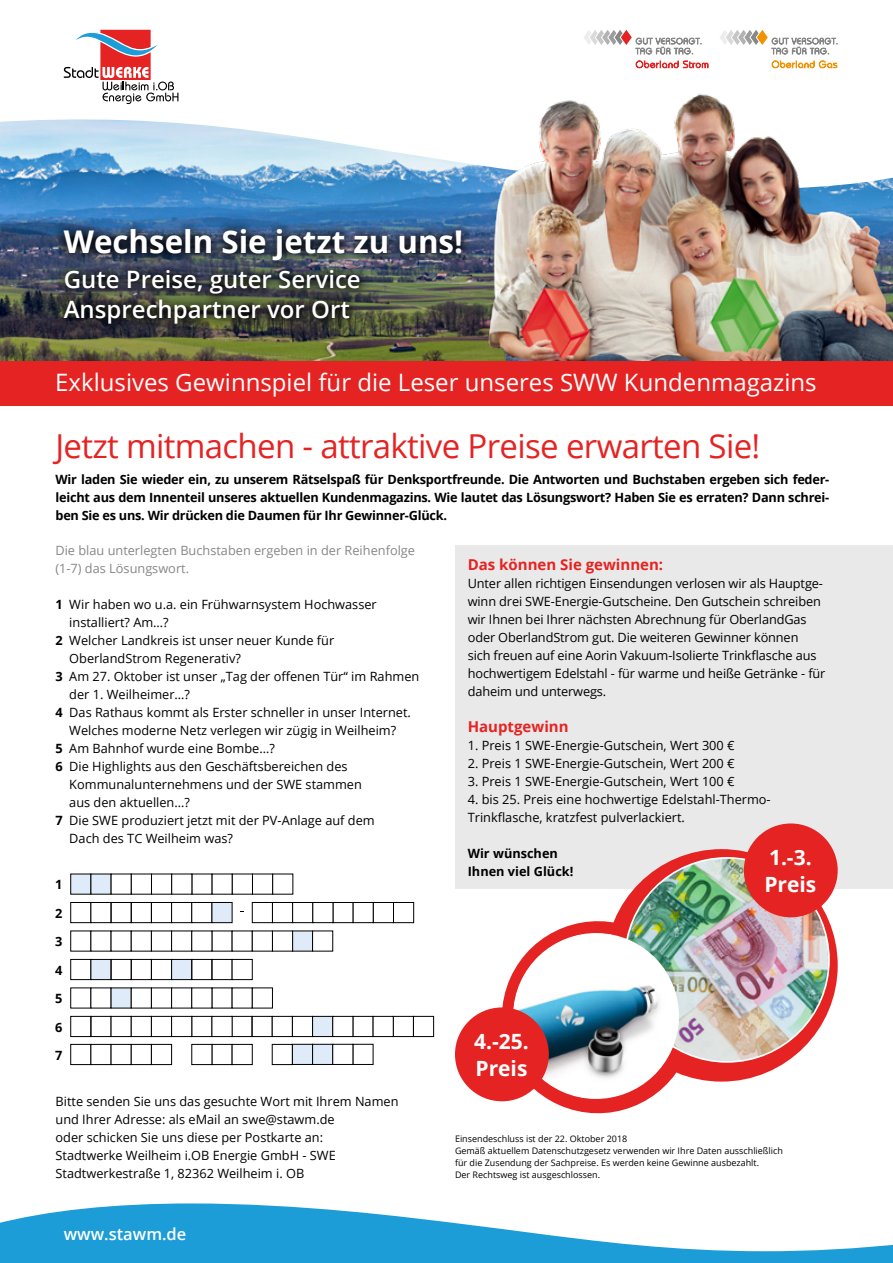
<style>
.page{position:relative;width:893px;height:1263px;background:#fff}
.page>*{position:absolute;margin:0;border:0;box-sizing:border-box;transform-origin:0 0}
.t1{font:33px "Open Sans";letter-spacing:-.02em;color:#e52322}
.t2{font:700 31.35px "Open Sans";color:#fff}
.t3{font:24px "Open Sans";color:#fff}
.t4{font:600 24px/30px "Open Sans";color:#fff}
.t5{font:700 21px/27px "Open Sans";color:#fff}
.t6{font:600 16.5px "Open Sans";color:#fff}
.t7{font:700 15px "Open Sans";color:#e52322}
.t8{font:12.75px/18px "Open Sans";color:#000}
.t9{font:700 12.75px/18px "Open Sans";letter-spacing:-.02em;color:#000;text-align:justify}
.t10{font:12.75px/18px "Open Sans";color:#878787}
.t11{font:700 12.75px/18px "Open Sans";color:#000}
.t12{font:9px/12px "Open Sans";color:#000}
.s1{font-weight:700}
</style>
<div class="page">
<div style="left:455px;top:546px;width:438px;height:343px;background:#e9e9e9"></div>
<svg style="left:0;top:1203px;width:893px;height:60px;fill:#1d9dd8"></svg>
<div style="left:605px;top:849px;width:233px;height:232px;background:#e52322;border-radius:50%"></div>
<img style="left:625px;top:858px;width:204px;height:204px;border-radius:102px">
<div style="left:744px;top:823px;width:94px;height:94px;background:#e52322;border-radius:50%"></div>
<svg style="left:501px;top:920px;width:189px;height:191px"></svg>
<div style="left:455px;top:1007px;width:94px;height:94px;background:#e52322;border-radius:50%"></div>
<img style="left:0;top:191px;width:463px;height:170px">
<svg style="left:0;top:76px;width:463px;height:115px"></svg>
<img style="left:463px;top:94px;width:430px;height:267px">
<img style="left:53px;top:218px;width:419px;height:117px">
<svg style="left:64px;top:30px;width:114px;height:74px"></svg>
<svg style="left:720px;top:30px;width:118px;height:38px"></svg>
<svg style="left:584px;top:30px;width:124px;height:38px"></svg>
<div style="left:0;top:361px;width:893px;height:45px;background:#e52322"></div>
<svg style="left:70px;top:1044px;width:102px;height:21px"></svg>
<svg style="left:192px;top:1044px;width:61px;height:21px"></svg>
<svg style="left:70px;top:988px;width:203px;height:20px"></svg>
<svg style="left:70px;top:959px;width:183px;height:21px"></svg>
<svg style="left:70px;top:931px;width:263px;height:20px"></svg>
<svg style="left:70px;top:902px;width:162px;height:21px"></svg>
<svg style="left:252px;top:902px;width:162px;height:21px"></svg>
<svg style="left:70px;top:874px;width:223px;height:20px"></svg>
<svg style="left:70px;top:1016px;width:364px;height:21px"></svg>
<svg style="left:272px;top:1044px;width:101px;height:21px"></svg>
<h2 class="t2" style="left:64px;top:219px;width:401px">Wechseln Sie jetzt zu uns!</h2>
<h3 class="t4" style="left:64px;top:263px;width:298px">Gute Preise, guter Service<br>Ansprechpartner vor Ort</h3>
<h3 class="t3" style="left:55px;top:366px;width:763px">Exklusives Gewinnspiel für die Leser unseres SWW Kundenmagazins</h3>
<h1 class="t1" style="left:55px;top:423px;width:706px">Jetzt mitmachen - attraktive Preise erwarten Sie!</h1>
<p class="t9" style="left:56px;top:470px;width:775px">Wir laden Sie wieder ein, zu unserem Rätselspaß für Denksportfreunde. Die Antworten und Buchstaben ergeben sich feder&shy;leicht aus dem Innenteil unseres aktuellen Kundenmagazins. Wie lautet das Lösungswort? Haben Sie es erraten? Dann schrei&shy;ben Sie es uns. Wir drücken die Daumen für Ihr Gewinner-Glück.</p>
<p class="t10" style="left:55px;top:541px;width:361px">Die blau unterlegten Buchstaben ergeben in der Reihenfolge (1-7) das Lösungswort.</p>
<p class="t8" style="left:55px;top:595px;width:323px"><span class="s1">1</span> Wir haben wo u.a. ein Frühwarnsystem Hochwasser</p>
<p class="t8" style="left:69px;top:613px;width:101px">installiert? Am…?</p>
<p class="t8" style="left:55px;top:631px;width:280px"><span class="s1">2</span> Welcher Landkreis ist unser neuer Kunde für</p>
<p class="t8" style="left:69px;top:649px;width:173px">OberlandStrom Regenerativ?</p>
<p class="t8" style="left:55px;top:667px;width:365px"><span class="s1">3</span> Am 27. Oktober ist unser „Tag der offenen Tür“ im Rahmen</p>
<p class="t8" style="left:69px;top:685px;width:122px">der 1. Weilheimer…?</p>
<p class="t8" style="left:55px;top:703px;width:357px"><span class="s1">4</span> Das Rathaus kommt als Erster schneller in unser Internet.</p>
<p class="t8" style="left:69px;top:721px;width:328px">Welches moderne Netz verlegen wir zügig in Weilheim?</p>
<p class="t8" style="left:55px;top:739px;width:221px"><span class="s1">5</span> Am Bahnhof wurde eine Bombe…?</p>
<p class="t8" style="left:55px;top:757px;width:294px"><span class="s1">6</span> Die Highlights aus den Geschäftsbereichen des</p>
<p class="t8" style="left:69px;top:775px;width:294px">Kommunalunternehmens und der SWE stammen</p>
<p class="t8" style="left:69px;top:793px;width:122px">aus den aktuellen…?</p>
<p class="t8" style="left:55px;top:811px;width:321px"><span class="s1">7</span> Die SWE produziert jetzt mit der PV-Anlage auf dem</p>
<p class="t8" style="left:69px;top:829px;width:165px">Dach des TC Weilheim was?</p>
<p class="t9" style="left:55px;top:875px;width:9px">1</p>
<p class="t9" style="left:55px;top:904px;width:9px">2</p>
<p class="t9" style="left:55px;top:932px;width:9px">3</p>
<p class="t9" style="left:55px;top:961px;width:9px">4</p>
<p class="t9" style="left:55px;top:989px;width:9px">5</p>
<p class="t9" style="left:55px;top:1013px;width:9px;line-height:28px">6<br>7</p>
<p class="t8" style="left:56px;top:1092px;width:344px">Bitte senden Sie uns das gesuchte Wort mit Ihrem Namen und Ihrer Adresse: als eMail an swe@stawm.de<br>oder schicken Sie uns diese per Postkarte an:<br>Stadtwerke Weilheim i.OB Energie GmbH - SWE Stadtwerkestraße 1, 82362 Weilheim i. OB</p>
<p class="t6" style="left:64px;top:1223px;width:124px">www.stawm.de</p>
<p class="t7" style="left:468px;top:554px;width:197px">Das können Sie gewinnen:</p>
<p class="t8" style="left:468px;top:574px;width:359px">Unter allen richtigen Einsendungen verlosen wir als Hauptge&shy;winn drei SWE-Energie-Gutscheine. Den Gutschein schreiben wir Ihnen bei Ihrer nächsten Abrechnung für OberlandGas oder OberlandStrom gut. Die weiteren Gewinner können<br>sich freuen auf eine Aorin Vakuum-Isolierte Trinkflasche aus hochwertigem Edelstahl - für warme und heiße Getränke - für daheim und unterwegs.</p>
<p class="t7" style="left:468px;top:716px;width:102px">Hauptgewinn</p>
<p class="t8" style="left:468px;top:736px;width:268px">1. Preis 1 SWE-Energie-Gutschein, Wert 300 €</p>
<p class="t8" style="left:468px;top:754px;width:268px">2. Preis 1 SWE-Energie-Gutschein, Wert 200 €</p>
<p class="t8" style="left:468px;top:772px;width:268px">3. Preis 1 SWE-Energie-Gutschein, Wert 100 €</p>
<p class="t8" style="left:468px;top:790px;width:304px">4. bis 25. Preis eine hochwertige Edelstahl-Thermo-<br>Trinkflasche, kratzfest pulverlackiert.</p>
<p class="t11" style="left:468px;top:844px;width:107px">Wir wünschen<br>Ihnen viel Glück!</p>
<h3 class="t5" style="left:764px;top:843px;width:53px">1.-3.<br>Preis</h3>
<h3 class="t5" style="left:474px;top:1027px;width:56px">4.-25.<br>Preis</h3>
<p class="t12" style="left:455px;top:1133px;width:329px">Einsendeschluss ist der 22. Oktober 2018<br>Gemäß aktuellem Datenschutzgesetz verwenden wir Ihre Daten ausschließlich für die Zusendung der Sachpreise. Es werden keine Gewinne ausbezahlt.<br>Der Rechtsweg ist ausgeschlossen.</p>
</div>
